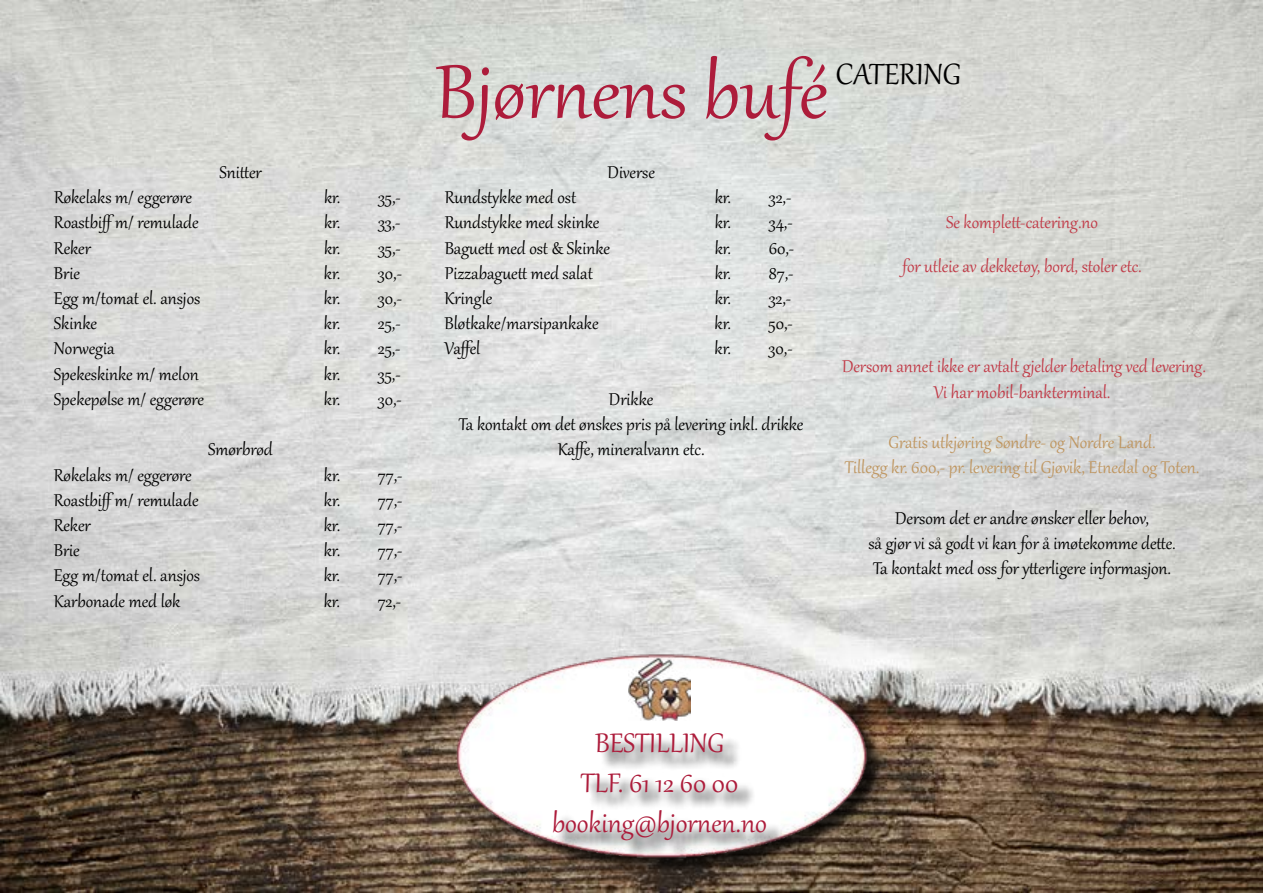
<style>
.page{position:relative;width:1263px;height:893px;background:#fff}
.page>*{position:absolute;margin:0;border:0;box-sizing:border-box;transform-origin:0 0}
.t1{font:93px "Gabriola";color:#ad1c3b}
.t2{font:36px "Gabriola";color:#000}
.t3{font:33px/39.6px "Gabriola";color:#ad1c3b;text-align:center}
.t4{font:21px/25.2px "Gabriola";color:#000;text-align:center}
.t5{font:21px/43.2px "Gabriola";color:#c13a47;text-align:center}
.t6{font:21px/25.2px "Gabriola";color:#bf9660;text-align:center}
</style>
<div class="page">
<img style="left:0;top:0;width:1263px;height:893px">
<div style="left:458px;top:657px;width:426px;height:218px;background:#000;opacity:.75"></div>
<img style="left:445px;top:644px;width:429px;height:221px">
<div style="left:556px;top:738px;width:228px;height:120px;background:#000;opacity:.75"></div>
<img style="left:628px;top:657px;width:62px;height:64px">
<p class="t4" style="left:219px;top:158px;width:44px">Snitter</p>
<p class="t4" style="left:54px;top:183px;width:139px">Røkelaks m/ eggerøre</p>
<p class="t4" style="left:324px;top:183px;width:78px">kr. 35,-</p>
<p class="t4" style="left:54px;top:209px;width:146px">Roastbiffm/ remulade</p>
<p class="t4" style="left:324px;top:209px;width:78px">kr. 33,-</p>
<p class="t4" style="left:54px;top:234px;width:38px">Reker</p>
<p class="t4" style="left:324px;top:234px;width:78px">kr. 35,-</p>
<p class="t4" style="left:54px;top:259px;width:27px">Brie</p>
<p class="t4" style="left:324px;top:259px;width:79px">kr. 30,-</p>
<p class="t4" style="left:54px;top:284px;width:148px">Egg m/tomat el. ansjos</p>
<p class="t4" style="left:324px;top:284px;width:79px">kr. 30,-</p>
<p class="t4" style="left:54px;top:309px;width:45px">Skinke</p>
<p class="t4" style="left:324px;top:309px;width:78px">kr. 25,-</p>
<p class="t4" style="left:54px;top:335px;width:62px">Norwegia</p>
<p class="t4" style="left:324px;top:335px;width:78px">kr. 25,-</p>
<p class="t4" style="left:54px;top:360px;width:146px">Spekeskinke m/ melon</p>
<p class="t4" style="left:324px;top:360px;width:78px">kr. 35,-</p>
<p class="t4" style="left:54px;top:385px;width:152px">Spekepølse m/ eggerøre</p>
<p class="t4" style="left:324px;top:385px;width:79px">kr. 30,-</p>
<p class="t4" style="left:208px;top:435px;width:66px">Smørbrød</p>
<p class="t4" style="left:54px;top:461px;width:139px">Røkelaks m/ eggerøre</p>
<p class="t4" style="left:324px;top:461px;width:80px">kr. 77,-</p>
<p class="t4" style="left:54px;top:486px;width:146px">Roastbiffm/ remulade</p>
<p class="t4" style="left:324px;top:486px;width:80px">kr. 77,-</p>
<p class="t4" style="left:54px;top:511px;width:38px">Reker</p>
<p class="t4" style="left:324px;top:511px;width:80px">kr. 77,-</p>
<p class="t4" style="left:54px;top:536px;width:27px">Brie</p>
<p class="t4" style="left:324px;top:536px;width:80px">kr. 77,-</p>
<p class="t4" style="left:54px;top:561px;width:148px">Egg m/tomat el. ansjos</p>
<p class="t4" style="left:324px;top:561px;width:80px">kr. 77,-</p>
<p class="t4" style="left:54px;top:587px;width:128px">Karbonade med løk</p>
<p class="t4" style="left:324px;top:587px;width:79px">kr. 72,-</p>
<h1 class="t1" style="left:435px;top:31px;width:394px">Bjørnens bufé</h1>
<p class="t4" style="left:608px;top:158px;width:49px">Diverse</p>
<p class="t4" style="left:445px;top:183px;width:133px">Rundstykke med ost</p>
<p class="t4" style="left:715px;top:183px;width:78px">kr. 32,-</p>
<p class="t4" style="left:445px;top:209px;width:156px">Rundstykke med skinke</p>
<p class="t4" style="left:715px;top:209px;width:79px">kr. 34,-</p>
<p class="t4" style="left:445px;top:234px;width:167px">Baguett med ost &amp; Skinke</p>
<p class="t4" style="left:715px;top:234px;width:81px">kr. 60,-</p>
<p class="t4" style="left:445px;top:259px;width:150px">Pizzabaguett med salat</p>
<p class="t4" style="left:715px;top:259px;width:80px">kr. 87,-</p>
<p class="t4" style="left:445px;top:284px;width:49px">Kringle</p>
<p class="t4" style="left:715px;top:284px;width:78px">kr. 32,-</p>
<p class="t4" style="left:445px;top:309px;width:155px">Bløtkake/marsipankake</p>
<p class="t4" style="left:715px;top:309px;width:80px">kr. 50,-</p>
<p class="t4" style="left:445px;top:335px;width:37px">Vaffel</p>
<p class="t4" style="left:715px;top:335px;width:79px">kr. 30,-</p>
<p class="t4" style="left:459px;top:385px;width:346px">Drikke<br>Ta kontakt om det ønskes pris på levering inkl. drikke<br>Kaffe, mineralvann etc.</p>
<h2 class="t2" style="left:836px;top:51px;width:126px">CATERING</h2>
<p class="t5" style="left:902px;top:200px;width:241px">Se komplett-catering.no<br>for utleie av dekketøy, bord, stoler etc.</p>
<p class="t5" style="left:842px;top:353px;width:365px;line-height:25.2px">Dersom annet ikke er avtalt gjelder betaling ved levering.<br>Vi har mobil-bankterminal.</p>
<p class="t6" style="left:845px;top:428px;width:356px">Gratis utkjøring Søndre- og Nordre Land.<br>Tillegg kr. 600,- pr. levering til Gjøvik, Etnedal og Toten.</p>
<p class="t4" style="left:868px;top:504px;width:309px">Dersom det er andre ønsker eller behov,<br>så gjør vi så godt vi kan for å imøtekomme dette.<br>Ta kontakt med oss for ytterligere informasjon.</p>
<h3 class="t3" style="left:552px;top:721px;width:216px">BESTILLING<br>TLF. 61 12 60 00 booking@bjornen.no</h3>
</div>
